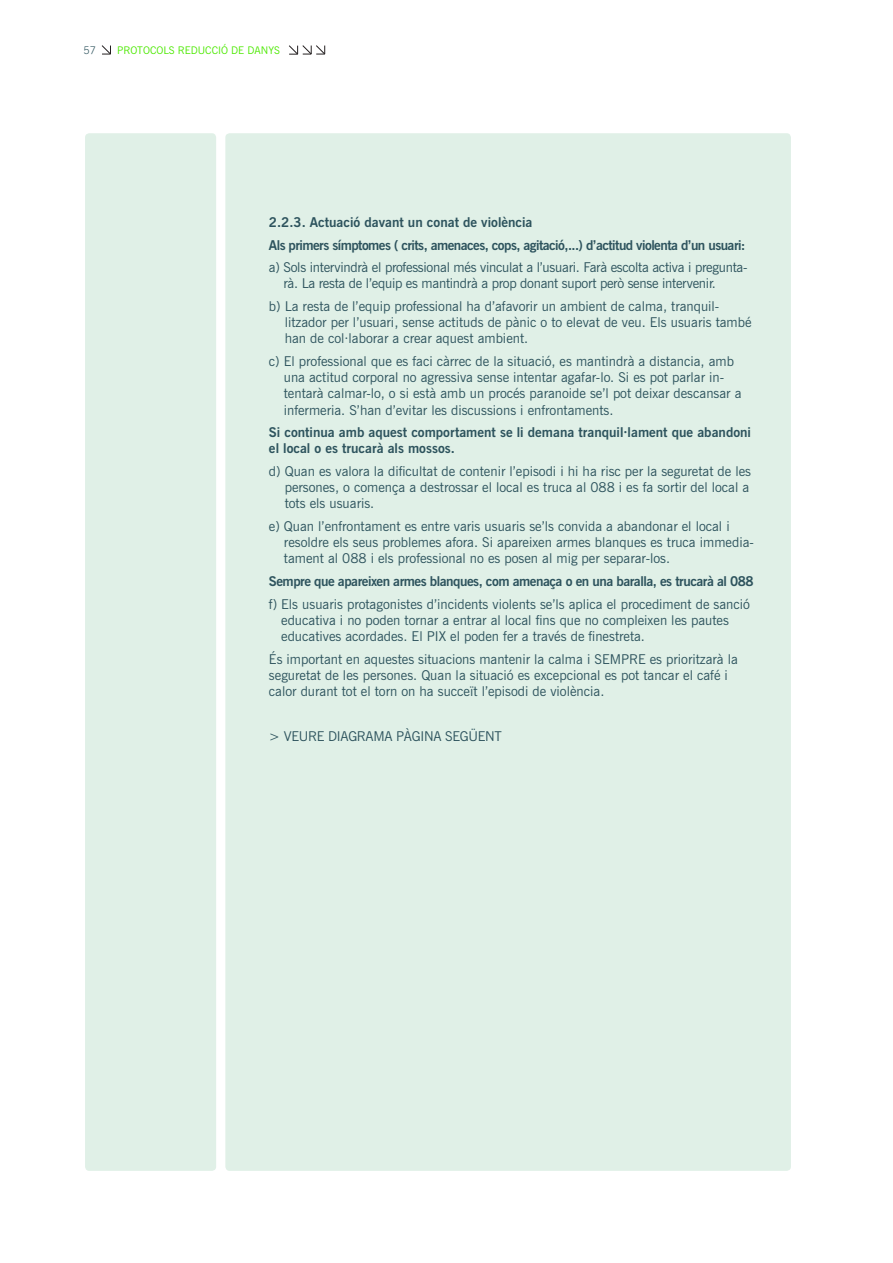
<style>
.page{position:relative;width:893px;height:1263px;background:#fff}
.page>*{position:absolute;margin:0;border:0;box-sizing:border-box;transform-origin:0 0}
.text{font:13.5px/16.2px "News Gothic BT";color:#2d535d}
.text-2{font:13.5px/16.2px "News Gothic BT";letter-spacing:-.02em;color:#2d535d}
.text-3{font:700 13.5px "News Gothic BT";letter-spacing:-.035em;color:#2d535d}
.text-4{font:700 13.5px/16.2px "News Gothic BT";color:#2d535d}
.t1{font:10.5px "News Gothic BT";color:#4ce900}
.t2{font:300 10.5px "News Gothic BT";color:#2d535d}
</style>
<div class="page">
<div style="left:225px;top:133px;width:566px;height:1038px;background:#e0f0e7;border-radius:4px"></div>
<svg style="left:102px;top:45px;width:9px;height:10px"></svg>
<svg style="left:289px;top:45px;width:36px;height:10px"></svg>
<div style="left:85px;top:133px;width:131px;height:1038px;background:#e0f0e7;border-radius:4px"></div>
<p class="t2" style="left:84px;top:44px;width:14px">57</p>
<p class="t1" style="left:117px;top:44px;width:164px">PROTOCOLS REDUCCIÓ DE DANYS</p>
<p class="text-4" style="left:269px;top:214px;width:265px">2.2.3. Actuació davant un conat de violència</p>
<p class="text-3" style="left:269px;top:237px;width:478px">Als primers símptomes ( crits, amenaces, cops, agitació,...) d’actitud violenta d’un usuari:</p>
<p class="text-2" style="left:283px;top:259px;width:466px;text-indent:-14px">a) Sols intervindrà el professional més vinculat a l’usuari. Farà escolta activa i pregunta&shy;rà. La resta de l’equip es mantindrà a prop donant suport però sense intervenir.</p>
<p class="text" style="left:285px;top:298px;width:468px;text-indent:-16px">b) La resta de l’equip professional ha d’afavorir un ambient de calma, tranquil· litzador per l’usuari, sense actituds de pànic o to elevat de veu. Els usuaris també han de col·laborar a crear aquest ambient.</p>
<p class="text" style="left:284px;top:353px;width:459px;text-indent:-15px">c) El professional que es faci càrrec de la situació, es mantindrà a distancia, amb una actitud corporal no agressiva sense intentar agafar-lo. Si es pot parlar in&shy;tentarà calmar-lo, o si està amb un procés paranoide se’l pot deixar descansar a infermeria. S’han d’evitar les discussions i enfrontaments.</p>
<p class="text-4" style="left:269px;top:424px;width:484px">Si continua amb aquest comportament se li demana tranquil·lament que abandoni el local o es trucarà als mossos.</p>
<p class="text" style="left:285px;top:463px;width:468px;text-indent:-16px">d) Quan es valora la dificultat de contenir l’episodi i hi ha risc per la seguretat de les persones, o comença a destrossar el local es truca al 088 i es fa sortir del local a tots els usuaris.</p>
<p class="text" style="left:284px;top:518px;width:471px;text-indent:-15px">e) Quan l’enfrontament es entre varis usuaris se’ls convida a abandonar el local i resoldre els seus problemes afora. Si apareixen armes blanques es truca immedia&shy;tament al 088 i els professional no es posen al mig per separar-los.</p>
<p class="text-3" style="left:269px;top:573px;width:486px">Sempre que apareixen armes blanques, com amenaça o en una baralla, es trucarà al 088</p>
<p class="text" style="left:281px;top:595px;width:470px;text-indent:-12px">f) Els usuaris protagonistes d’incidents violents se’ls aplica el procediment de sanció educativa i no poden tornar a entrar al local fins que no compleixen les pautes educatives acordades. El PIX el poden fer a través de finestreta.</p>
<p class="text" style="left:269px;top:650px;width:470px">És important en aquestes situacions mantenir la calma i SEMPRE es prioritzarà la seguretat de les persones. Quan la situació es excepcional es pot tancar el café i calor durant tot el torn on ha succeït l’episodi de violència.</p>
<p class="text-2" style="left:269px;top:728px;width:234px">&gt; VEURE DIAGRAMA PÀGINA SEGÜENT</p>
</div>
